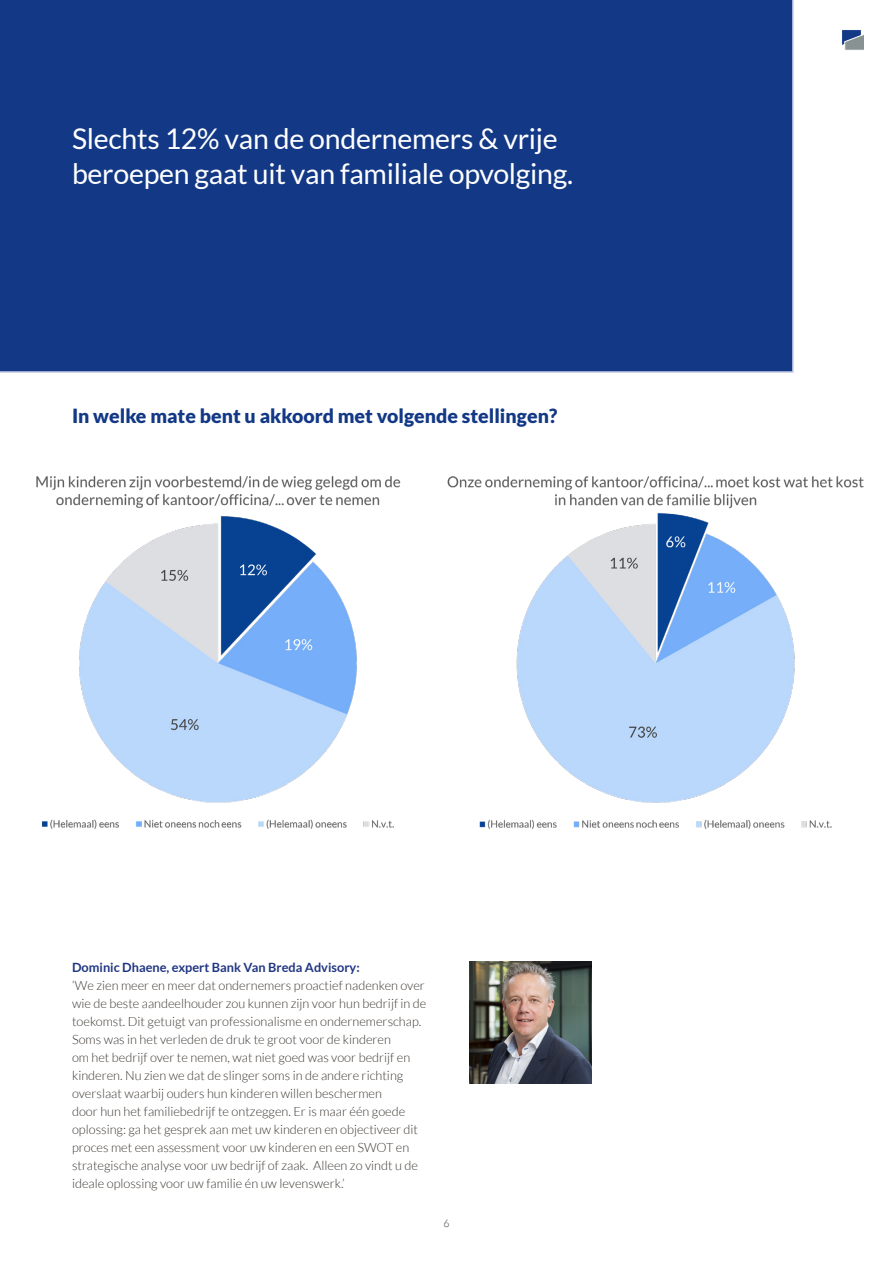
<style>
.page{position:relative;width:893px;height:1263px;background:#fff}
.page>*{position:absolute;margin:0;border:0;box-sizing:border-box;transform-origin:0 0}
.t1{font:28.5px/34.5px "Lato";letter-spacing:-.01em;color:#fff}
.t2{font:900 19.5px "Lato";color:#123886}
.t3{font:300 12.75px/18px "Lato";color:#3c3731}
.t4{font:700 12.75px "Lato";color:#203682}
.t5{font:300 10.5px "Lato";color:#3c3831}
</style>
<div class="page">
<svg style="left:842px;top:30px;width:22px;height:20px"></svg>
<img style="left:36px;top:476px;width:365px;height:353px">
<img style="left:447px;top:476px;width:417px;height:353px">
<div style="left:0;top:0;width:794px;height:373px;background:#123886"></div>
<img style="left:469px;top:962px;width:122px;height:122px">
<h1 class="t1" style="left:72px;top:122px;width:503px">Slechts 12% van de ondernemers &amp; vrije beroepen gaat uit van familiale opvolging.</h1>
<h2 class="t2" style="left:72px;top:404px;width:487px">In welke mate bent u akkoord met volgende stellingen?</h2>
<p class="t4" style="left:72px;top:960px;width:289px">Dominic Dhaene, expert Bank Van Breda Advisory:</p>
<p class="t3" style="left:72px;top:976px;width:356px">‘We zien meer en meer dat ondernemers proactief nadenken over wie de beste aandeelhouder zou kunnen zijn voor hun bedrijf in de toekomst. Dit getuigt van professionalisme en ondernemerschap.<br>Soms was in het verleden de druk te groot voor de kinderen<br>om het bedrijf over te nemen, wat niet goed was voor bedrijf en kinderen. Nu zien we dat de slinger soms in de andere richting overslaat waarbij ouders hun kinderen willen beschermen<br>door hun het familiebedrijf te ontzeggen. Er is maar één goede oplossing: ga het gesprek aan met uw kinderen en objectiveer dit proces met een assessment voor uw kinderen en een SWOT en strategische analyse voor uw bedrijf of zaak. Alleen zo vindt u de ideale oplossing voor uw familie én uw levenswerk.’</p>
<p class="t5" style="left:443px;top:1217px;width:8px">6</p>
</div>
